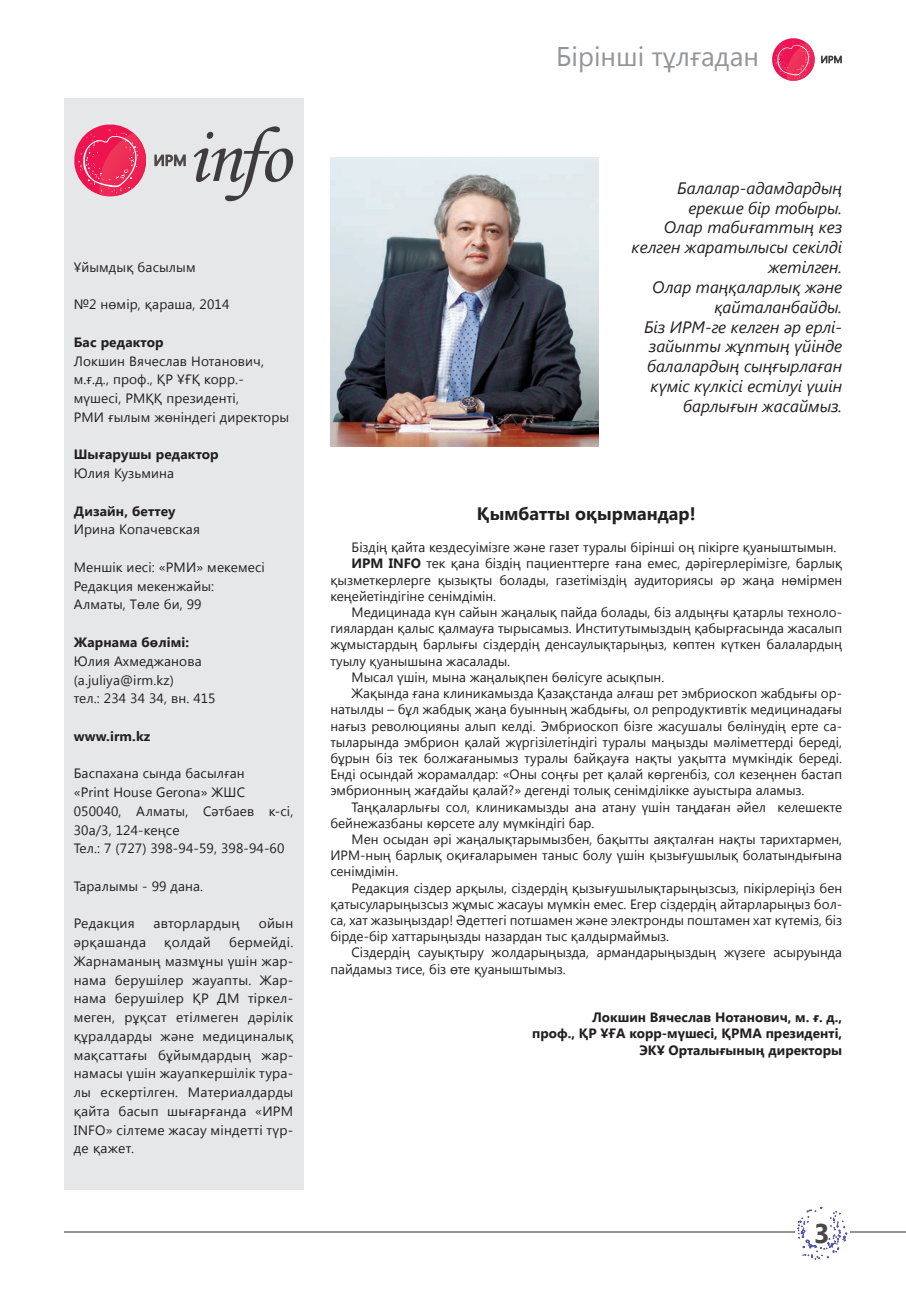
<style>
.page{position:relative;width:906px;height:1289px;background:#fff}
.page>*{position:absolute;margin:0;border:0;box-sizing:border-box;transform-origin:0 0}
.t1{font:27px "Segoe UI";color:#939598}
.t2{font:700 27px "Segoe UI";color:#4c4848}
.t3{font:700 18px "Segoe UI";color:#231f20}
.t4{font:italic 16.5px/19.8px "Segoe UI";color:#231f20;text-align:right}
.t5{font:13.5px/18.8px "Segoe UI";color:#231f20}
.t6{font:700 13.5px/16.2px "Segoe UI";color:#231f20;text-align:right}
.t7{font:13.5px "Segoe UI";letter-spacing:.02em;color:#231f20}
.s1{font-weight:700}
</style>
<div class="page">
<div style="left:65px;top:99px;width:239px;height:1091px;background:#e6e7e9"></div>
<svg style="left:772px;top:38px;width:70px;height:43px"></svg>
<hr style="left:64px;top:1231px;width:731px;height:1px;background:#939598">
<hr style="left:850px;top:1231px;width:56px;height:1px;background:#939598">
<svg style="left:797px;top:1206px;width:50px;height:53px"></svg>
<svg style="left:193px;top:126px;width:100px;height:75px"></svg>
<svg style="left:74px;top:124px;width:112px;height:73px"></svg>
<img style="left:330px;top:158px;width:269px;height:288px">
<h1 class="t1" style="left:556px;top:38px;width:204px">Бірінші тұлғадан</h1>
<p class="t5" style="left:74px;top:257px;width:123px">Ұйымдық басылым</p>
<p class="t5" style="left:74px;top:294px;width:157px">№2 нөмір, қараша, 2014</p>
<p class="t6" style="left:74px;top:333px;width:91px">Бас редактор</p>
<p class="t5" style="left:74px;top:351px;width:217px">Локшин Вячеслав Нотанович, м.ғ.д., проф., ҚР ҰҒҚ корр.- мүшесі, РМҚҚ президенті,<br>РМИ ғылым жөніндегі директоры</p>
<p class="t6" style="left:74px;top:446px;width:146px">Шығарушы редактор</p>
<p class="t5" style="left:74px;top:463px;width:102px">Юлия Кузьмина</p>
<p class="t6" style="left:74px;top:502px;width:103px">Дизайн, беттеу</p>
<p class="t5" style="left:74px;top:519px;width:128px">Ирина Копачевская</p>
<p class="t5" style="left:74px;top:557px;width:193px">Меншік иесі: «РМИ» мекемесі<br>Редакция мекенжайы:<br>Алматы, Төле би, 99</p>
<p class="t6" style="left:74px;top:633px;width:117px">Жарнама бөлімі:</p>
<p class="t5" style="left:74px;top:651px;width:143px">Юлия Ахмеджанова (a.juliya@irm.kz)<br>тел.: 234 34 34, вн. 415</p>
<p class="t6" style="left:74px;top:727px;width:78px">www.irm.kz</p>
<p class="t5" style="left:74px;top:763px;width:221px">Баспахана сында басылған<br>«Print House Gerona» ЖШС<br>050040, Алматы, Сәтбаев к-сі,<br>30а/3, 124-кеңсе<br>Тел.: 7 (727) 398-94-59, 398-94-60</p>
<p class="t5" style="left:74px;top:876px;width:131px">Таралымы - 99 дана.</p>
<p class="t7" style="left:74px;top:914px;width:62px">Редакция</p>
<p class="t7" style="left:153px;top:914px;width:88px">авторлардың</p>
<p class="t5" style="left:259px;top:913px;width:36px">ойын</p>
<p class="t7" style="left:74px;top:932px;width:74px">әрқашанда</p>
<p class="t5" style="left:164px;top:932px;width:48px">қолдай</p>
<p class="t5" style="left:74px;top:932px;width:221px;text-align:justify;text-indent:155px">бермейді.<br>Жарнаманың мазмұны үшін жар&shy;нама берушілер жауапты. Жар&shy;нама берушілер ҚР ДМ тіркел&shy;меген, рұқсат етілмеген дәрілік құралдарды және медициналық мақсаттағы бұйымдардың жар&shy;намасы үшін жауапкершілік тура&shy;лы ескертілген. Материалдарды қайта басып шығарғанда «ИРМ INFO» сілтеме жасау міндетті түр&shy;де қажет.</p>
<p class="t4" style="left:631px;top:177px;width:212px">Балалар-адамдардың ерекше бір тобыры.<br>Олар табиғаттың кез келген жаратылысы секілді жетілген.<br>Олар таңқаларлық және қайталанбайды.<br>Біз ИРМ-ге келген әр ерлі&shy;зайыпты жұптың үйінде балалардың сыңғырлаған күміс күлкісі естілуі үшін барлығын жасаймыз.</p>
<h2 class="t3" style="left:477px;top:500px;width:220px">Қымбатты оқырмандар!</h2>
<p class="t5" style="left:351px;top:537px;width:486px">Біздің қайта кездесуімізге және газет туралы бірінші оң пікірге қуаныштымын.</p>
<p class="t5" style="left:351px;top:553px;width:492px"><span class="s1">ИРМ INFO</span> тек қана біздің пациенттерге ғана емес, дәрігерлерімізге, барлық</p>
<p class="t5" style="left:330px;top:570px;width:513px">қызметкерлерге қызықты болады, газетіміздің аудиториясы әр жаңа нөмірмен</p>
<p class="t5" style="left:330px;top:586px;width:167px">кеңейетіндігіне сенімдімін.</p>
<p class="t5" style="left:351px;top:602px;width:492px">Медицинада күн сайын жаңалық пайда болады, біз алдыңғы қатарлы техноло-</p>
<p class="t5" style="left:330px;top:618px;width:513px">гиялардан қалыс қалмауға тырысамыз. Институтымыздың қабырғасында жасалып</p>
<p class="t5" style="left:330px;top:634px;width:513px">жұмыстардың барлығы сіздердің денсаулықтарыңыз, көптен күткен балалардың</p>
<p class="t5" style="left:330px;top:651px;width:181px">туылу қуанышына жасалады.</p>
<p class="t5" style="left:351px;top:667px;width:314px">Мысал үшін, мына жаңалықпен бөлісуге асықпын.</p>
<p class="t5" style="left:351px;top:683px;width:492px">Жақында ғана клиникамызда Қазақстанда алғаш рет эмбриоскоп жабдығы ор-</p>
<p class="t5" style="left:330px;top:699px;width:513px">натылды – бұл жабдық жаңа буынның жабдығы, ол репродуктивтік медицинадағы</p>
<p class="t5" style="left:330px;top:715px;width:513px">нағыз революцияны алып келді. Эмбриоскоп бізге жасушалы бөлінудің ерте са-</p>
<p class="t5" style="left:330px;top:732px;width:513px">тыларында эмбрион қалай жүргізілетіндігі туралы маңызды мәліметтерді береді,</p>
<p class="t5" style="left:330px;top:748px;width:513px">бұрын біз тек болжағанымыз туралы байқауға нақты уақытта мүмкіндік береді.</p>
<p class="t5" style="left:330px;top:764px;width:513px">Енді осындай жорамалдар: «Оны соңғы рет қалай көргенбіз, сол кезеңнен бастап</p>
<p class="t5" style="left:330px;top:780px;width:476px">эмбрионның жағдайы қалай?» дегенді толық сенімділікке ауыстыра аламыз.</p>
<p class="t5" style="left:351px;top:796px;width:492px">Таңқаларлығы сол, клиникамызды ана атану үшін таңдаған әйел келешекте</p>
<p class="t5" style="left:330px;top:813px;width:266px">бейнежазбаны көрсете алу мүмкіндігі бар.</p>
<p class="t5" style="left:351px;top:829px;width:492px">Мен осыдан әрі жаңалықтарымызбен, бақытты аяқталған нақты тарихтармен,</p>
<p class="t5" style="left:330px;top:845px;width:513px">ИРМ-ның барлық оқиғаларымен таныс болу үшін қызығушылық болатындығына</p>
<p class="t5" style="left:330px;top:861px;width:69px">сенімдімін.</p>
<p class="t5" style="left:351px;top:877px;width:492px">Редакция сіздер арқылы, сіздердің қызығушылықтарыңызсыз, пікірлеріңіз бен</p>
<p class="t5" style="left:330px;top:894px;width:513px">қатысуларыңызсыз жұмыс жасауы мүмкін емес. Егер сіздердің айтарларыңыз бол-</p>
<p class="t5" style="left:330px;top:910px;width:513px">са, хат жазыңыздар! Әдеттегі потшамен және электронды поштамен хат күтеміз, біз</p>
<p class="t5" style="left:330px;top:926px;width:340px">бірде-бір хаттарыңызды назардан тыс қалдырмаймыз.</p>
<p class="t5" style="left:351px;top:942px;width:492px">Сіздердің сауықтыру жолдарыңызда, армандарыңыздың жүзеге асыруында</p>
<p class="t5" style="left:330px;top:958px;width:237px">пайдамыз тисе, біз өте қуаныштымыз.</p>
<p class="t6" style="left:532px;top:1008px;width:311px">Локшин Вячеслав Нотанович, м. ғ. д.,<br>проф., ҚР ҰҒА корр-мүшесі, ҚРМА президенті,<br>ЭКҰ Орталығының директоры</p>
<h1 class="t2" style="left:814px;top:1213px;width:17px">3</h1>
</div>
